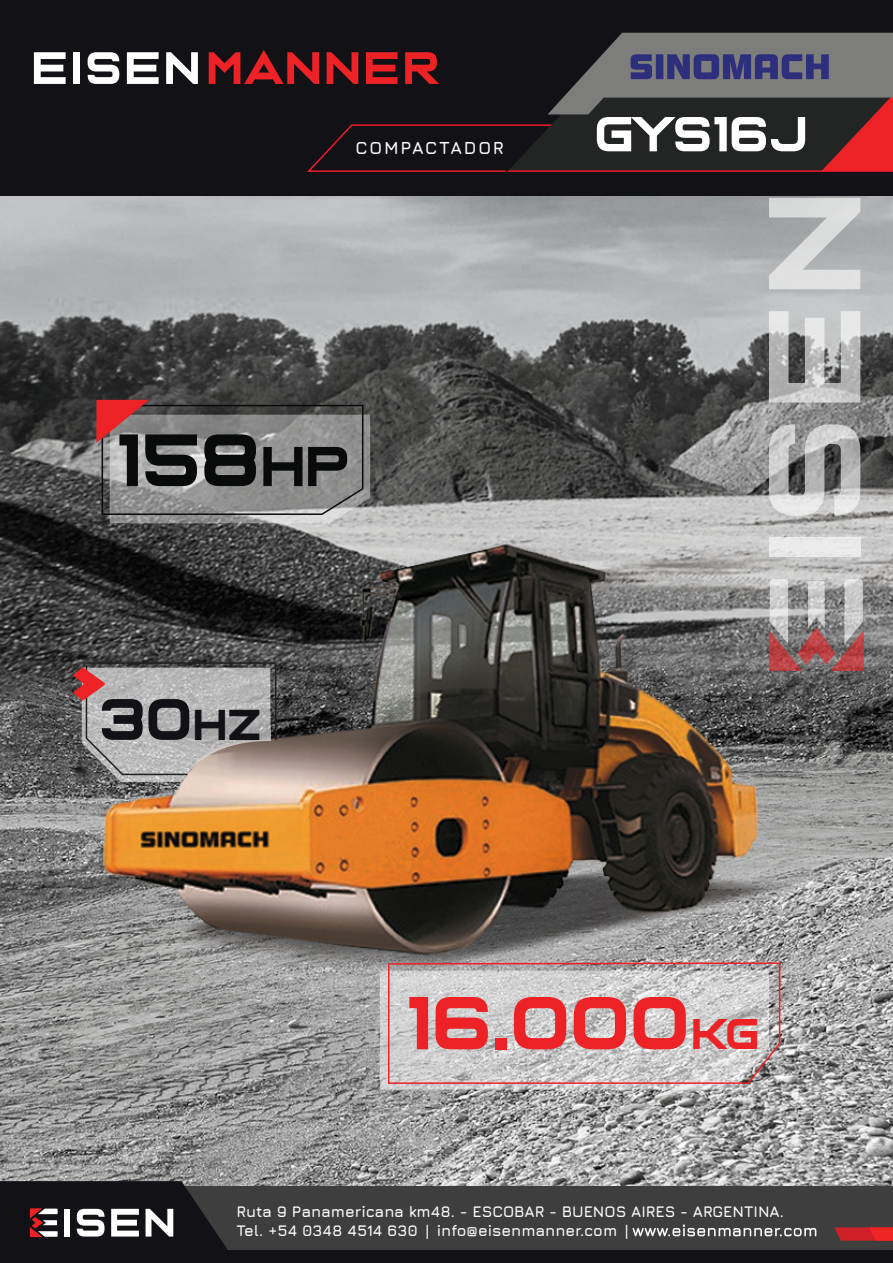
<style>
.page{position:relative;width:893px;height:1263px;background:#fff}
.page>*{position:absolute;margin:0;border:0;box-sizing:border-box;transform-origin:0 0}
.t1{font:76.5px "Casanova Scotia";color:#ec2226}
.t2{font:75.6px "Casanova Scotia";color:#090b0a}
.t3{font:59.7px "Casanova Scotia";color:#121115}
.t4{font:50.25px "Casanova Scotia";color:#fff}
.t5{font:700 17.55px "Jura";letter-spacing:.105em;color:#fff}
.t6{font:700 15.3px/19.4px "Jura";color:#fff}
.s1{font-size:57.15px}
.s2{font-size:43.8px}
.s3{font-size:43.65px}
.s4{font-family:"Century Gothic"}
</style>
<div class="page">
<img style="left:0;top:196px;width:893px;height:990px">
<div style="left:0;top:0;width:893px;height:196px;background:#121115"></div>
<svg style="left:34px;top:52px;width:32px;height:32px"></svg>
<div style="left:73px;top:52px;width:7px;height:32px;background:#fff"></div>
<svg style="left:88px;top:52px;width:31px;height:32px"></svg>
<svg style="left:127px;top:52px;width:32px;height:32px"></svg>
<svg style="left:166px;top:52px;width:32px;height:32px"></svg>
<svg style="left:96px;top:400px;width:274px;height:123px;background:#8f8888"></svg>
<div style="left:185px;top:1186px;width:708px;height:69px;background:#3e3e3f"></div>
<div style="left:0;top:1250px;width:893px;height:13px;background:#121115"></div>
<svg style="left:834px;top:1227px;width:59px;height:14px"></svg>
<svg style="left:0;top:1181px;width:236px;height:69px"></svg>
<svg style="left:632px;top:1224px;width:184px;height:12px"></svg>
<svg style="left:209px;top:33px;width:684px;height:139px"></svg>
<hr style="left:508px;top:170px;width:385px;height:2px;background:#ed1b31">
<svg style="left:380px;top:970px;width:389px;height:119px;background:#cdcdcd"></svg>
<svg style="left:387px;top:962px;width:394px;height:123px;background:#cac4c4"></svg>
<hr style="left:86px;top:662px;width:190px;height:2px;background:#231f20">
<hr style="left:275px;top:664px;width:1px;height:76px;background:#231f20">
<svg style="left:73px;top:663px;width:198px;height:119px;background:#aca5a4"></svg>
<div style="left:769px;top:538px;width:91px;height:19px;background:#ebebea"></div>
<svg style="left:769px;top:424px;width:91px;height:92px;background:#acacab"></svg>
<svg style="left:769px;top:311px;width:91px;height:91px;background:#b5b5b5"></svg>
<svg style="left:769px;top:198px;width:91px;height:91px;background:#c7c8c9"></svg>
<svg style="left:769px;top:579px;width:95px;height:92px;background:#a88b8b"></svg>
<p class="t5" style="left:355px;top:135px;width:150px">COMPACTADOR</p>
<h3 class="t4" style="left:597px;top:112px;width:215px">GYS16J</h3>
<h2 class="t2" style="left:119px;top:427px;width:235px">158<span class="s1">hp</span></h2>
<h3 class="t3" style="left:102px;top:693px;width:163px">30<span class="s2">HZ</span></h3>
<h1 class="t1" style="left:409px;top:989px;width:354px">16.000<span class="s3">kg</span></h1>
<p class="t6" style="left:237px;top:1201px;width:549px">Ruta 9 Panamericana km48. - ESCOBAR - BUENOS AIRES - ARGENTINA.<br>Tel. +54 0348 4514 630 <span class="s4">|</span> info@eisenmanner.com <span class="s4">|</span></p>
</div>
